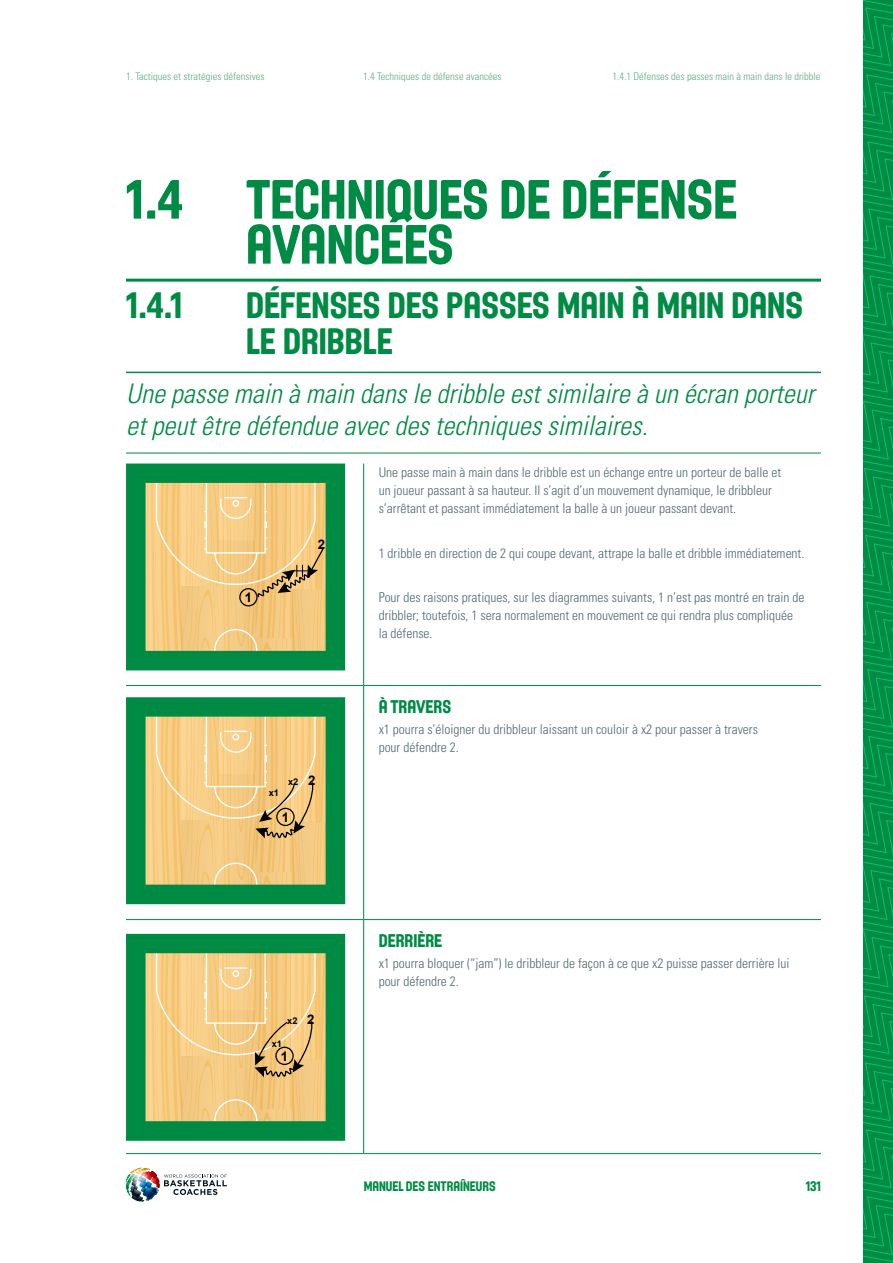
<style>
.page{position:relative;width:893px;height:1263px;background:#fff}
.page>*{position:absolute;margin:0;border:0;box-sizing:border-box;transform-origin:0 0}
.t1{font:54px/45px "Fiba";color:#008b45}
.t2{font:36px/36px "Fiba";color:#008b45}
.t3{font:italic 300 condensed 27px/31.5px "Univers";color:#008b45}
.t4{font:18px "Fiba";color:#008b45}
.t5{font:300 condensed 13.5px/18px "Univers";color:#526872}
.t6{font:13.5px "Fiba";color:#008b45}
.t7{font:700 13.2px "Arial";color:#000002}
.t8{font:300 condensed 10.5px "Univers";color:#5fad7f}
.t9{font:700 9.3px "Arial";color:#000002}
.s1{font-size:13.2px}
</style>
<div class="page">
<svg style="left:863px;top:0;width:30px;height:1263px;background:#009349"></svg>
<img style="left:126px;top:1168px;width:101px;height:34px">
<hr style="left:126px;top:279px;width:695px;height:3px;background:#008b45">
<hr style="left:126px;top:372px;width:695px;height:1px;background:#008b45">
<hr style="left:126px;top:453px;width:695px;height:1px;background:#008b45">
<hr style="left:363px;top:463px;width:1px;height:222px;background:#008b45">
<hr style="left:363px;top:686px;width:1px;height:233px;background:#008b45">
<hr style="left:363px;top:920px;width:1px;height:233px;background:#008b45">
<hr style="left:126px;top:685px;width:238px;height:1px;background:#008b45">
<hr style="left:364px;top:685px;width:457px;height:1px;background:#008b45">
<hr style="left:126px;top:919px;width:238px;height:1px;background:#008b45">
<hr style="left:364px;top:919px;width:457px;height:1px;background:#008b45">
<hr style="left:126px;top:1153px;width:238px;height:1px;background:#008b45">
<hr style="left:364px;top:1153px;width:457px;height:1px;background:#008b45">
<div style="left:126px;top:463px;width:219px;height:207px;background:#008b45"></div>
<svg style="left:147px;top:480px;width:179px;height:173px;background:#eac681"></svg>
<div style="left:126px;top:697px;width:219px;height:207px;background:#008b45"></div>
<svg style="left:147px;top:714px;width:179px;height:173px;background:#eac781"></svg>
<div style="left:126px;top:934px;width:219px;height:207px;background:#008b45"></div>
<svg style="left:147px;top:951px;width:179px;height:172px;background:#ecc781"></svg>
<p class="t8" style="left:126px;top:70px;width:140px">1. Tactiques et stratégies défensives</p>
<p class="t8" style="left:363px;top:70px;width:140px">1.4 Techniques de défense avancées</p>
<p class="t8" style="left:612px;top:70px;width:210px">1.4.1 Défenses des passes main à main dans le dribble</p>
<h1 class="t1" style="left:246px;top:175px;width:493px;text-indent:-120px">1.4 TECHNIQUES DE DÉFENSE<br>AVANCÉES</h1>
<h2 class="t2" style="left:126px;top:285px;width:58px">1.4.1</h2>
<h2 class="t2" style="left:246px;top:285px;width:559px">DÉFENSES DES PASSES MAIN À MAIN DANS<br>LE DRIBBLE</h2>
<h3 class="t3" style="left:126px;top:378px;width:690px">Une passe main à main dans le dribble est similaire à un écran porteur et peut être défendue avec des techniques similaires.</h3>
<p class="t7" style="left:245px;top:589px;width:9px">1</p>
<p class="t7" style="left:318px;top:535px;width:9px">2</p>
<p class="t9" style="left:269px;top:786px;width:12px">x1</p>
<p class="t9" style="left:288px;top:776px;width:29px">x2 <span class="s1">2</span></p>
<p class="t7" style="left:282px;top:808px;width:9px">1</p>
<p class="t9" style="left:287px;top:1015px;width:29px">x2 <span class="s1">2</span></p>
<p class="t9" style="left:272px;top:1037px;width:12px">x1</p>
<p class="t7" style="left:281px;top:1047px;width:9px">1</p>
<p class="t5" style="left:379px;top:463px;width:404px">Une passe main à main dans le dribble est un échange entre un porteur de balle et un joueur passant à sa hauteur. Il s’agit d’un mouvement dynamique, le dribbleur s’arrêtant et passant immédiatement la balle à un joueur passant devant.</p>
<p class="t5" style="left:379px;top:544px;width:427px">1 dribble en direction de 2 qui coupe devant, attrape la balle et dribble immédiatement.</p>
<p class="t5" style="left:379px;top:588px;width:427px">Pour des raisons pratiques, sur les diagrammes suivants, 1 n’est pas montré en train de dribbler; toutefois, 1 sera normalement en mouvement ce qui rendra plus compliquée la défense.</p>
<h3 class="t4" style="left:379px;top:696px;width:74px">À TRAVERS</h3>
<p class="t5" style="left:379px;top:721px;width:381px">x1 pourra s’éloigner du dribbleur laissant un couloir à x2 pour passer à travers pour défendre 2.</p>
<h3 class="t4" style="left:379px;top:930px;width:65px">DERRIÈRE</h3>
<p class="t5" style="left:379px;top:955px;width:412px">x1 pourra bloquer (“jam”) le dribbleur de façon à ce que x2 puisse passer derrière lui pour défendre 2.</p>
<p class="t6" style="left:364px;top:1178px;width:133px">MANUEL DES ENTRAÎNEURS</p>
<p class="t6" style="left:806px;top:1178px;width:17px">131</p>
</div>
